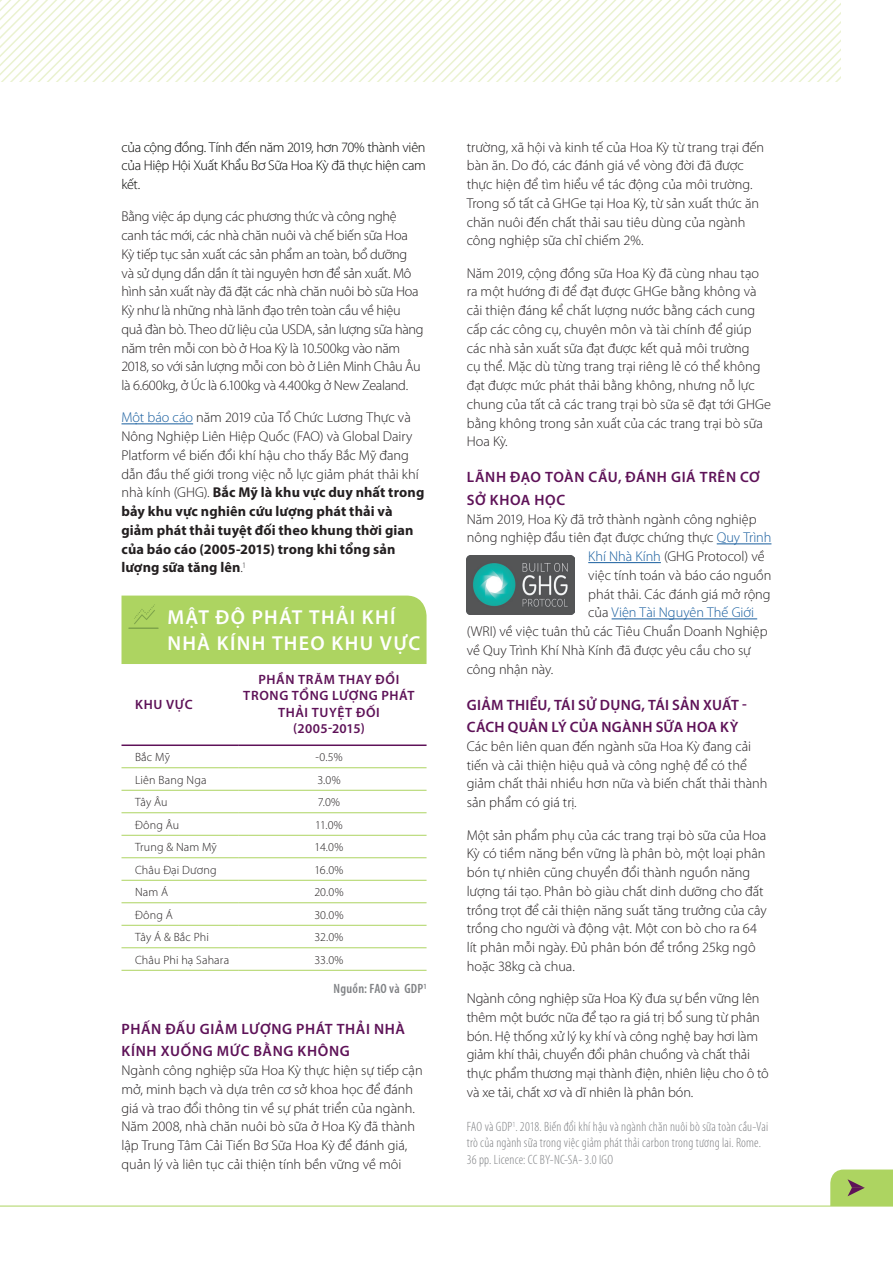
<style>
.page{position:relative;width:893px;height:1263px;background:#fff}
.page>*{position:absolute;margin:0;border:0;box-sizing:border-box;transform-origin:0 0}
.Figure_Title{font:600 20.25px "Myriad Pro";letter-spacing:.065em;color:#fff}
.Body_Copy_Level_2_Su{font:600 15px/22.5px "Myriad Pro";letter-spacing:.03em;color:#5e1258}
.Body_Copy_Level_2_Su-2{font:600 15px/22.5px "Myriad Pro";letter-spacing:.01em;color:#5e1258}
.Body_Copy{font:300 14.25px/18.8px "Myriad Pro";letter-spacing:-.005em;color:#231f20}
.Body_Copy-2{font:300 14.25px/18.8px "Myriad Pro";letter-spacing:-.025em;color:#231f20}
.Body_Copy-3{font:300 14.25px/18.8px "Myriad Pro";letter-spacing:-.025em;color:#040503;text-align:justify}
.Body_Copy-4{font:300 14.25px "Myriad Pro";color:#175d9e}
.Source{font:300 condensed 13.5px/16.2px "Myriad Pro";letter-spacing:.015em;color:#808285}
.Chart_Heading{font:600 13.5px/16.5px "Myriad Pro";letter-spacing:.045em;color:#5e1258;text-align:center}
.Source-2{font:600 condensed 13.5px "Myriad Pro";letter-spacing:.02em;color:#808285}
.Chart_Body_Copy{font:300 12px "Myriad Pro";letter-spacing:.015em;color:#231f20}
.s1{color:#175d9e}
.s2{font-weight:700}
.s3{color:#231f20}
</style>
<div class="page">
<svg style="left:786px;top:0;width:54px;height:82px"></svg>
<svg style="left:548px;top:0;width:229px;height:82px"></svg>
<svg style="left:0;top:0;width:548px;height:82px"></svg>
<svg style="left:830px;top:1169px;width:63px;height:37px;background:#accc66"></svg>
<hr style="left:0;top:1206px;width:893px;height:1px;background:#add461">
<hr style="left:122px;top:423px;width:71px;height:1px;background:#175d9e">
<hr style="left:122px;top:744px;width:116px;height:2px;background:#5e1258">
<hr style="left:238px;top:744px;width:189px;height:2px;background:#5e1258">
<hr style="left:122px;top:767px;width:116px;height:1px;background:#add461">
<hr style="left:238px;top:767px;width:189px;height:1px;background:#add461">
<hr style="left:122px;top:790px;width:116px;height:1px;background:#add461">
<hr style="left:238px;top:790px;width:189px;height:1px;background:#add461">
<hr style="left:122px;top:812px;width:116px;height:1px;background:#add461">
<hr style="left:238px;top:812px;width:189px;height:1px;background:#add461">
<hr style="left:122px;top:835px;width:116px;height:1px;background:#add461">
<hr style="left:238px;top:835px;width:189px;height:1px;background:#add461">
<hr style="left:122px;top:857px;width:116px;height:1px;background:#add461">
<hr style="left:238px;top:857px;width:189px;height:1px;background:#add461">
<hr style="left:122px;top:880px;width:116px;height:1px;background:#add461">
<hr style="left:238px;top:880px;width:189px;height:1px;background:#add461">
<hr style="left:122px;top:902px;width:116px;height:1px;background:#add461">
<hr style="left:238px;top:902px;width:189px;height:1px;background:#add461">
<hr style="left:122px;top:925px;width:116px;height:1px;background:#add461">
<hr style="left:238px;top:925px;width:189px;height:1px;background:#add461">
<hr style="left:122px;top:947px;width:116px;height:1px;background:#add461">
<hr style="left:238px;top:947px;width:189px;height:1px;background:#add461">
<hr style="left:122px;top:970px;width:116px;height:1px;background:#add461">
<hr style="left:238px;top:970px;width:189px;height:1px;background:#add461">
<div style="left:121px;top:595px;width:306px;height:69px;background:#add461"></div>
<hr style="left:128px;top:627px;width:31px;height:2px;background:#7da34a">
<hr style="left:717px;top:543px;width:54px;height:1px;background:#175d9e">
<hr style="left:588px;top:562px;width:73px;height:1px;background:#175d9e">
<hr style="left:612px;top:618px;width:145px;height:1px;background:#175d9e">
<img style="left:467px;top:555px;width:108px;height:59px">
<p class="Body_Copy-3" style="left:122px;top:137px;width:306px">của cộng đồng. Tính đến năm 2019, hơn 70% thành viên của Hiệp Hội Xuất Khẩu Bơ Sữa Hoa Kỳ đã thực hiện cam kết.</p>
<p class="Body_Copy-2" style="left:122px;top:207px;width:304px">Bằng việc áp dụng các phương thức và công nghệ canh tác mới, các nhà chăn nuôi và chế biến sữa Hoa Kỳ tiếp tục sản xuất các sản phẩm an toàn, bổ dưỡng<br>và sử dụng dần dần ít tài nguyên hơn để sản xuất. Mô hình sản xuất này đã đặt các nhà chăn nuôi bò sữa Hoa Kỳ như là những nhà lãnh đạo trên toàn cầu về hiệu quả đàn bò. Theo dữ liệu của USDA, sản lượng sữa hàng năm trên mỗi con bò ở Hoa Kỳ là 10.500kg vào năm 2018, so với sản lượng mỗi con bò ở Liên Minh Châu Âu là 6.600kg, ở Úc là 6.100kg và 4.400kg ở New Zealand.</p>
<p class="Body_Copy" style="left:122px;top:408px;width:304px"><span class="s1">Một báo cáo</span> năm 2019 của Tổ Chức Lương Thực và Nông Nghiệp Liên Hiệp Quốc (FAO) và Global Dairy Platform về biến đổi khí hậu cho thấy Bắc Mỹ đang dẫn đầu thế giới trong việc nỗ lực giảm phát thải khí nhà kính (GHG). <span class="s2">Bắc Mỹ là khu vực duy nhất trong bảy khu vực nghiên cứu lượng phát thải và giảm phát thải tuyệt đối theo khung thời gian của báo cáo (2005-2015) trong khi tổng sản lượng sữa tăng lên</span>.<sup>1</sup></p>
<p class="Figure_Title" style="left:167px;top:605px;width:230px">MẬT ĐỘ PHÁT THẢI KHÍ</p>
<p class="Figure_Title" style="left:167px;top:630px;width:255px">NHÀ KÍNH THEO KHU VỰC</p>
<p class="Chart_Heading" style="left:135px;top:695px;width:59px">KHU VỰC</p>
<p class="Chart_Heading" style="left:243px;top:671px;width:173px">PHẦN TRĂM THAY ĐỔI<br>TRONG TỔNG LƯỢNG PHÁT<br>THẢI TUYỆT ĐỐI (2005-2015)</p>
<p class="Chart_Body_Copy" style="left:135px;top:750px;width:36px">Bắc Mỹ</p>
<p class="Chart_Body_Copy" style="left:315px;top:750px;width:29px">-0.5%</p>
<p class="Chart_Body_Copy" style="left:135px;top:772px;width:73px">Liên Bang Nga</p>
<p class="Chart_Body_Copy" style="left:317px;top:772px;width:25px">3.0%</p>
<p class="Chart_Body_Copy" style="left:135px;top:795px;width:34px">Tây Âu</p>
<p class="Chart_Body_Copy" style="left:318px;top:795px;width:24px">7.0%</p>
<p class="Chart_Body_Copy" style="left:135px;top:817px;width:46px">Đông Âu</p>
<p class="Chart_Body_Copy" style="left:315px;top:817px;width:29px">11.0%</p>
<p class="Chart_Body_Copy" style="left:135px;top:840px;width:83px">Trung &amp; Nam Mỹ</p>
<p class="Chart_Body_Copy" style="left:315px;top:840px;width:30px">14.0%</p>
<p class="Chart_Body_Copy" style="left:135px;top:862px;width:83px">Châu Đại Dương</p>
<p class="Chart_Body_Copy" style="left:315px;top:862px;width:30px">16.0%</p>
<p class="Chart_Body_Copy" style="left:135px;top:885px;width:35px">Nam Á</p>
<p class="Chart_Body_Copy" style="left:314px;top:885px;width:31px">20.0%</p>
<p class="Chart_Body_Copy" style="left:135px;top:907px;width:39px">Đông Á</p>
<p class="Chart_Body_Copy" style="left:314px;top:907px;width:31px">30.0%</p>
<p class="Chart_Body_Copy" style="left:135px;top:930px;width:75px">Tây Á &amp; Bắc Phi</p>
<p class="Chart_Body_Copy" style="left:314px;top:930px;width:30px">32.0%</p>
<p class="Chart_Body_Copy" style="left:135px;top:952px;width:96px">Châu Phi hạ Sahara</p>
<p class="Chart_Body_Copy" style="left:314px;top:952px;width:30px">33.0%</p>
<p class="Source-2" style="left:334px;top:981px;width:94px">Nguồn: FAO và GDP<sup>1</sup></p>
<p class="Body_Copy_Level_2_Su" style="left:122px;top:1017px;width:285px">PHẤN ĐẤU GIẢM LƯỢNG PHÁT THẢI NHÀ<br>KÍNH XUỐNG MỨC BẰNG KHÔNG</p>
<p class="Body_Copy" style="left:122px;top:1061px;width:303px">Ngành công nghiệp sữa Hoa Kỳ thực hiện sự tiếp cận mở, minh bạch và dựa trên cơ sở khoa học để đánh giá và trao đổi thông tin về sự phát triển của ngành.<br>Năm 2008, nhà chăn nuôi bò sữa ở Hoa Kỳ đã thành lập Trung Tâm Cải Tiến Bơ Sữa Hoa Kỳ để đánh giá, quản lý và liên tục cải thiện tính bền vững về môi</p>
<p class="Body_Copy" style="left:467px;top:137px;width:299px">trường, xã hội và kinh tế của Hoa Kỳ từ trang trại đến bàn ăn. Do đó, các đánh giá về vòng đời đã được thực hiện để tìm hiểu về tác động của môi trường.<br>Trong số tất cả GHGe tại Hoa Kỳ, từ sản xuất thức ăn chăn nuôi đến chất thải sau tiêu dùng của ngành công nghiệp sữa chỉ chiếm 2%.</p>
<p class="Body_Copy" style="left:467px;top:263px;width:306px">Năm 2019, cộng đồng sữa Hoa Kỳ đã cùng nhau tạo ra một hướng đi để đạt được GHGe bằng không và cải thiện đáng kể chất lượng nước bằng cách cung cấp các công cụ, chuyên môn và tài chính để giúp các nhà sản xuất sữa đạt được kết quả môi trường<br>cụ thể. Mặc dù từng trang trại riêng lẻ có thể không đạt được mức phát thải bằng không, nhưng nỗ lực chung của tất cả các trang trại bò sữa sẽ đạt tới GHGe bằng không trong sản xuất của các trang trại bò sữa Hoa Kỳ.</p>
<p class="Body_Copy_Level_2_Su" style="left:467px;top:466px;width:294px">LÃNH ĐẠO TOÀN CẦU, ĐÁNH GIÁ TRÊN CƠ<br>SỞ KHOA HỌC</p>
<p class="Body_Copy" style="left:467px;top:509px;width:291px">Năm 2019, Hoa Kỳ đã trở thành ngành công nghiệp</p>
<p class="Body_Copy" style="left:467px;top:528px;width:306px">nông nghiệp đầu tiên đạt được chứng thực <span class="s1">Quy Trình</span></p>
<p class="Body_Copy" style="left:588px;top:547px;width:178px"><span class="s1">Khí Nhà Kính</span> (GHG Protocol) về</p>
<p class="Body_Copy" style="left:588px;top:566px;width:185px">việc tính toán và báo cáo nguồn</p>
<p class="Body_Copy" style="left:588px;top:584px;width:184px">phát thải. Các đánh giá mở rộng</p>
<p class="Body_Copy-4" style="left:588px;top:604px;width:167px"><span class="s3">của</span> Viện Tài Nguyên Thế Giới</p>
<p class="Body_Copy" style="left:467px;top:622px;width:302px">(WRI) về việc tuân thủ các Tiêu Chuẩn Doanh Nghiệp</p>
<p class="Body_Copy" style="left:467px;top:641px;width:285px">về Quy Trình Khí Nhà Kính đã được yêu cầu cho sự</p>
<p class="Body_Copy" style="left:467px;top:659px;width:88px">công nhận này.</p>
<p class="Body_Copy_Level_2_Su-2" style="left:467px;top:693px;width:281px">GIẢM THIỂU, TÁI SỬ DỤNG, TÁI SẢN XUẤT -<br>CÁCH QUẢN LÝ CỦA NGÀNH SỮA HOA KỲ</p>
<p class="Body_Copy" style="left:467px;top:737px;width:302px">Các bên liên quan đến ngành sữa Hoa Kỳ đang cải tiến và cải thiện hiệu quả và công nghệ để có thể giảm chất thải nhiều hơn nữa và biến chất thải thành sản phẩm có giá trị.</p>
<p class="Body_Copy" style="left:467px;top:825px;width:301px">Một sản phẩm phụ của các trang trại bò sữa của Hoa Kỳ có tiềm năng bền vững là phân bò, một loại phân bón tự nhiên cũng chuyển đổi thành nguồn năng lượng tái tạo. Phân bò giàu chất dinh dưỡng cho đất trồng trọt để cải thiện năng suất tăng trưởng của cây trồng cho người và động vật. Một con bò cho ra 64 lít phân mỗi ngày. Đủ phân bón để trồng 25kg ngô hoặc 38kg cà chua.</p>
<p class="Body_Copy" style="left:467px;top:989px;width:304px">Ngành công nghiệp sữa Hoa Kỳ đưa sự bền vững lên thêm một bước nữa để tạo ra giá trị bổ sung từ phân bón. Hệ thống xử lý kỵ khí và công nghệ bay hơi làm giảm khí thải, chuyển đổi phân chuồng và chất thải thực phẩm thương mại thành điện, nhiên liệu cho ô tô và xe tải, chất xơ và dĩ nhiên là phân bón.</p>
<p class="Source" style="left:467px;top:1118px;width:303px">FAO và GDP<sup>1</sup>. 2018. Biến đổi khí hậu và ngành chăn nuôi bò sữa toàn cầu-Vai trò của ngành sữa trong việc giảm phát thải carbon trong tương lai. Rome.<br>36 pp. Licence: CC BY-NC-SA- 3.0 IGO</p>
</div>
